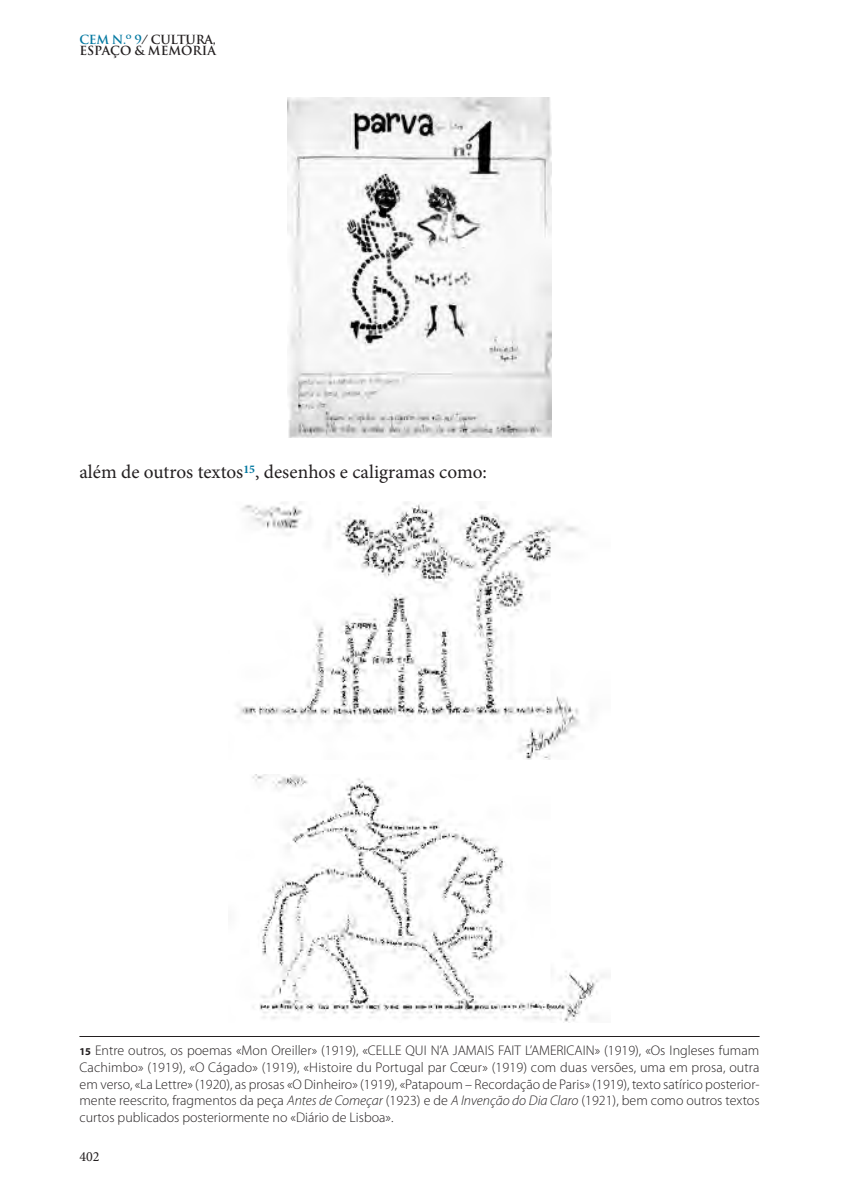
<style>
.page{position:relative;width:844px;height:1191px;background:#fff}
.page>*{position:absolute;margin:0;border:0;box-sizing:border-box;transform-origin:0 0}
.t1{font:19.25px "Minion Pro";color:#231f20}
._000_Notas_CEM_01{font:300 14px/16.8px "Myriad Pro";color:#231f20;text-align:justify}
.t2{font:14px "Minion Pro";color:#231f20}
.t3{font:700 12.25px/10.5px "Trajan";color:#231f20}
.s1{color:#0077a0}
.s2{font-weight:700;font-size:10.5px}
.s3{font-style:italic}
</style>
<div class="page">
<img style="left:287px;top:98px;width:264px;height:340px">
<img style="left:240px;top:502px;width:340px;height:258px">
<img style="left:252px;top:774px;width:353px;height:248px">
<hr style="left:79px;top:1036px;width:680px;height:1px;background:#231f20">
<p class="t3" style="left:79px;top:35px;width:138px"><span class="s1">CEM N.º 9</span>/ CULTURA,<br>ESPAÇO &amp; MEMÓRIA</p>
<p class="t1" style="left:79px;top:459px;width:409px">além de outros textos<sup>15</sup>, desenhos e caligramas como:</p>
<p class="_000_Notas_CEM_01" style="left:79px;top:1042px;width:681px"><span class="s2">15</span> Entre outros, os poemas «Mon Oreiller» (1919), «CELLE QUI N’A JAMAIS FAIT L’AMERICAIN» (1919), «Os Ingleses fumam Cachimbo» (1919), «O Cágado» (1919), «Histoire du Portugal par Cœur» (1919) com duas versões, uma em prosa, outra em verso, «La Lettre» (1920), as prosas «O Dinheiro» (1919), «Patapoum – Recordação de Paris» (1919), texto satírico posterior&shy;mente reescrito, fragmentos da peça <span class="s3">Antes de Começar</span> (1923) e de <span class="s3">A Invenção do Dia Claro</span> (1921), bem como outros textos curtos publicados posteriormente no «Diário de Lisboa».</p>
<p class="t2" style="left:79px;top:1147px;width:22px">402</p>
</div>
